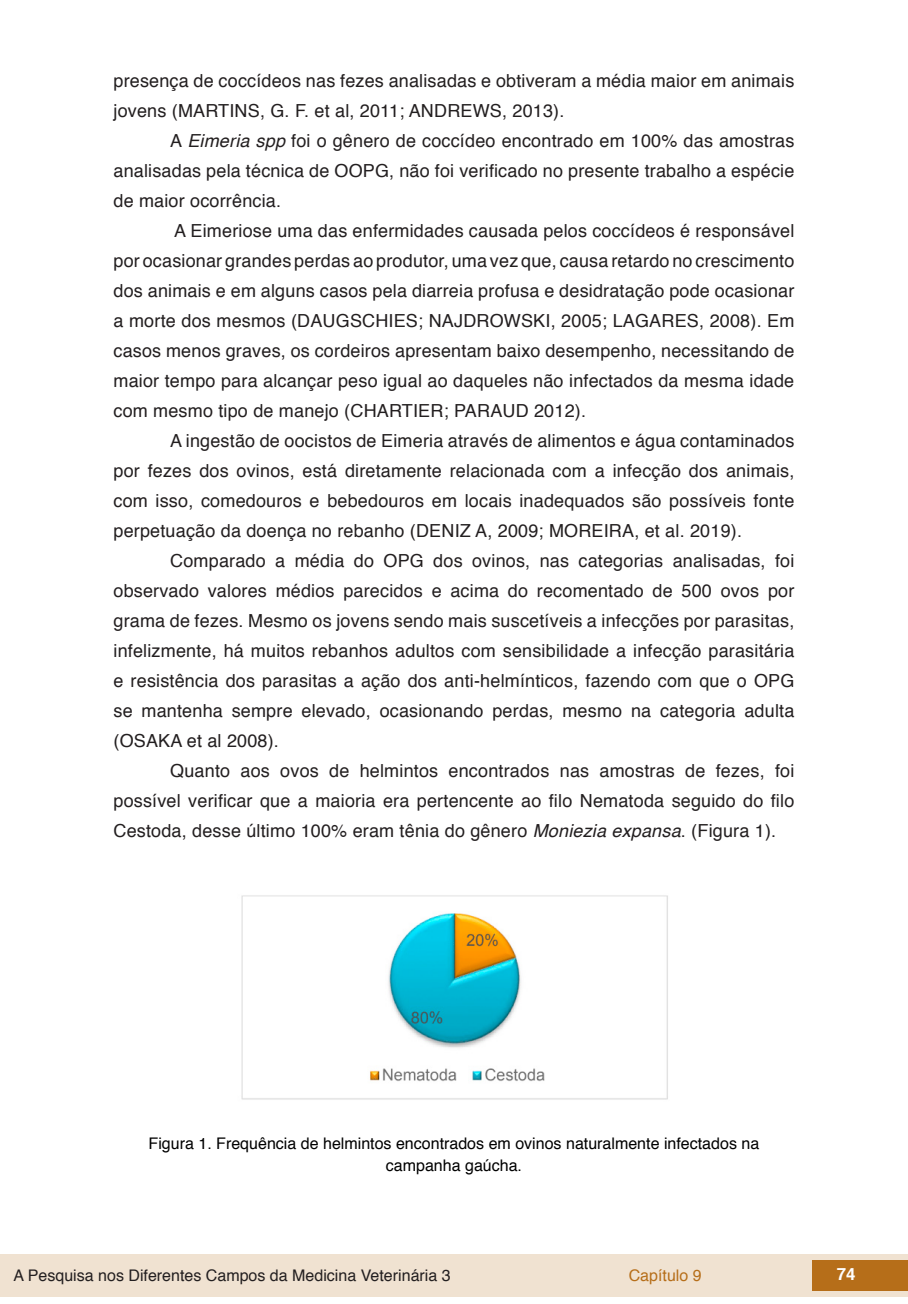
<style>
.page{position:relative;width:908px;height:1304px;background:#fff}
.page>*{position:absolute;margin:0;border:0;box-sizing:border-box;transform-origin:0 0}
.txt{font:18px/30px "Helvetica";letter-spacing:.01em;color:#231f20;text-align:justify}
.t1{font:700 16.8px "Helvetica";color:#fff}
.info_tab_graf_imag{font:16px/22px "Helvetica";color:#000;text-align:center}
.t2{font:16px "Helvetica";color:#231f20}
.t3{font:16px "Helvetica";color:#b66e19}
.s1{font-style:italic}
</style>
<div class="page">
<div style="left:0;top:1254px;width:906px;height:43px;background:#f0e2d1"></div>
<div style="left:812px;top:1261px;width:95px;height:30px;background:#b66e19"></div>
<img style="left:241px;top:895px;width:427px;height:205px">
<p class="txt" style="left:113px;top:66px;width:682px">presença de coccídeos nas fezes analisadas e obtiveram a média maior em animais jovens (MARTINS, G. F. et al, 2011; ANDREWS, 2013).</p>
<p class="txt" style="left:113px;top:126px;width:682px;text-indent:57px">A <span class="s1">Eimeria spp</span> foi o gênero de coccídeo encontrado em 100% das amostras analisadas pela técnica de OOPG, não foi verificado no presente trabalho a espécie de maior ocorrência.</p>
<p class="txt" style="left:113px;top:216px;width:682px;text-indent:61px">A Eimeriose uma das enfermidades causada pelos coccídeos é responsável por ocasionar grandes perdas ao produtor, uma vez que, causa retardo no crescimento dos animais e em alguns casos pela diarreia profusa e desidratação pode ocasionar a morte dos mesmos (DAUGSCHIES; NAJDROWSKI, 2005; LAGARES, 2008). Em casos menos graves, os cordeiros apresentam baixo desempenho, necessitando de maior tempo para alcançar peso igual ao daqueles não infectados da mesma idade com mesmo tipo de manejo (CHARTIER; PARAUD 2012).</p>
<p class="txt" style="left:113px;top:426px;width:682px;text-indent:57px">A ingestão de oocistos de Eimeria através de alimentos e água contaminados por fezes dos ovinos, está diretamente relacionada com a infecção dos animais, com isso, comedouros e bebedouros em locais inadequados são possíveis fonte perpetuação da doença no rebanho (DENIZ A, 2009; MOREIRA, et al. 2019).</p>
<p class="txt" style="left:113px;top:546px;width:682px;text-indent:57px">Comparado a média do OPG dos ovinos, nas categorias analisadas, foi observado valores médios parecidos e acima do recomentado de 500 ovos por grama de fezes. Mesmo os jovens sendo mais suscetíveis a infecções por parasitas, infelizmente, há muitos rebanhos adultos com sensibilidade a infecção parasitária e resistência dos parasitas a ação dos anti-helmínticos, fazendo com que o OPG se mantenha sempre elevado, ocasionando perdas, mesmo na categoria adulta (OSAKA et al 2008).</p>
<p class="txt" style="left:113px;top:756px;width:682px;text-indent:57px">Quanto aos ovos de helmintos encontrados nas amostras de fezes, foi possível verificar que a maioria era pertencente ao filo Nematoda seguido do filo Cestoda, desse último 100% eram tênia do gênero <span class="s1">Moniezia expansa</span>. (Figura 1).</p>
<p class="info_tab_graf_imag" style="left:148px;top:1133px;width:612px">Figura 1. Frequência de helmintos encontrados em ovinos naturalmente infectados na campanha gaúcha.</p>
<p class="t2" style="left:14px;top:1263px;width:438px">A Pesquisa nos Diferentes Campos da Medicina Veterinária 3</p>
<p class="t3" style="left:628px;top:1263px;width:74px">Capítulo 9</p>
<p class="t1" style="left:836px;top:1261px;width:20px">74</p>
</div>
